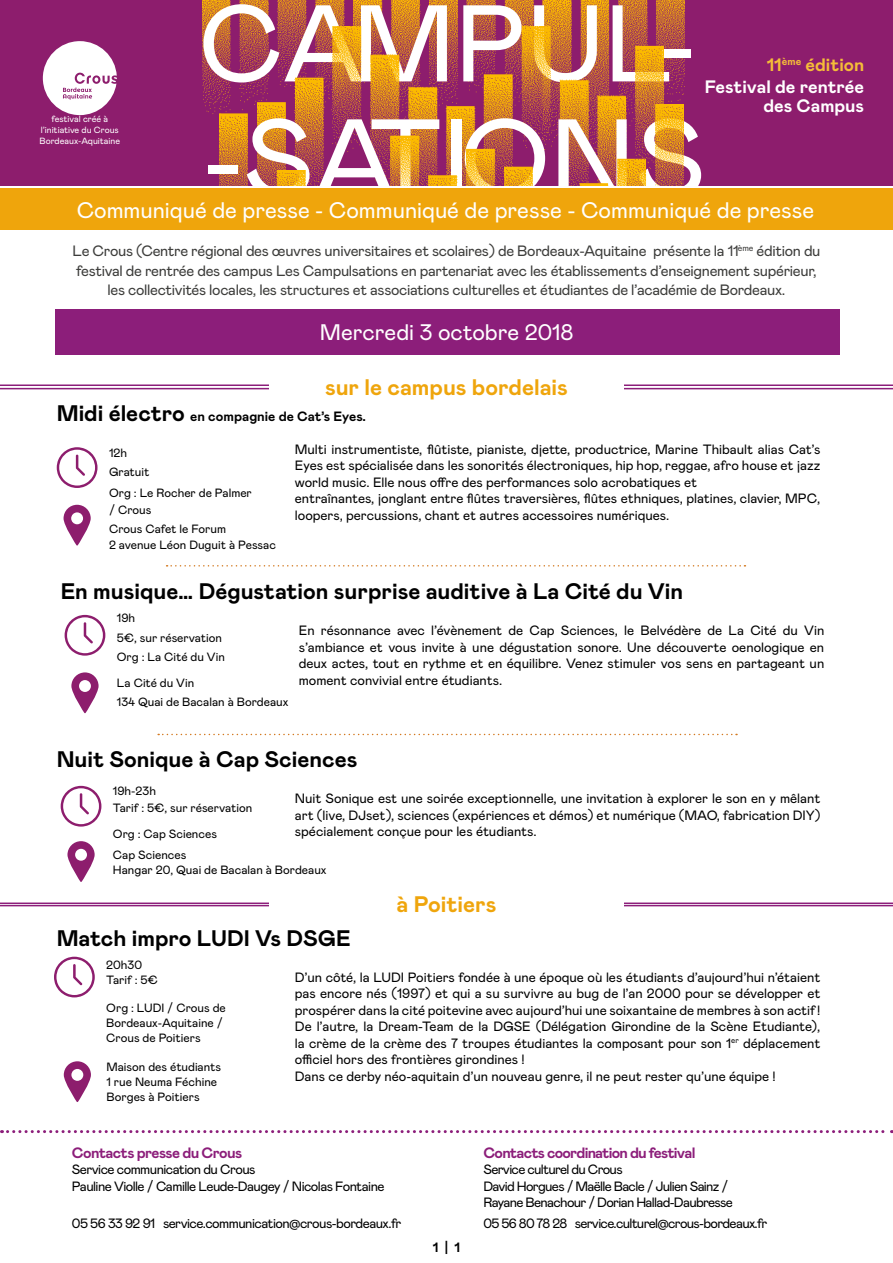
<style>
.page{position:relative;width:893px;height:1263px;background:#fff}
.page>*{position:absolute;margin:0;border:0;box-sizing:border-box;transform-origin:0 0}
.t1{font:111.15px "Mabry";color:#fff}
.t2{font:108.75px "Mabry";color:#fff}
.t3{font:700 22.5px "Mabry";color:#000}
.t4{font:22.5px "Mabry";color:#fff}
.t5{font:700 22.5px "Mabry";color:#efa50c}
.t6{font:700 18px/21.6px "Mabry";color:#fff;text-align:right}
.t7{font:15px/19.5px "Mabry";letter-spacing:-.02em;color:#3d3d3b;text-align:center}
.t8{font:700 15px "Mabry";letter-spacing:-.05em;color:#8c1e7a}
.t9{font:13.5px/16.5px "Mabry";color:#000}
.t10{font:13.5px/16.5px "Mabry";letter-spacing:-.05em;color:#000}
.t11{font:13.5px/16.5px "Mabry";letter-spacing:-.04em;color:#000}
.t12{font:700 13.5px "Mabry";color:#000}
.t13{font:12px/15px "Mabry";color:#000}
.t14{font:9px/10.8px "Mabry";color:#fff;text-align:center}
.s1{color:#f5bd38}
.s2{font-size:22.5px}
</style>
<div class="page">
<hr style="left:0;top:905px;width:893px;height:1px;background:#8c1e7a">
<hr style="left:0;top:902px;width:893px;height:2px;background:#8c1e7a">
<div style="left:269px;top:884px;width:355px;height:38px;background:#fff"></div>
<div style="left:0;top:0;width:893px;height:188px;background:#8d1d6d"></div>
<img style="left:202px;top:0;width:482px;height:105px">
<img style="left:220px;top:26px;width:444px;height:79px">
<img style="left:205px;top:105px;width:479px;height:81px">
<div style="left:0;top:186px;width:893px;height:182px;background:#fff"></div>
<div style="left:0;top:188px;width:893px;height:42px;background:#efa50c"></div>
<div style="left:55px;top:310px;width:785px;height:45px;background:#8c1e7a"></div>
<hr style="left:0;top:388px;width:893px;height:1px;background:#8c1e7a">
<hr style="left:0;top:384px;width:893px;height:2px;background:#8c1e7a">
<div style="left:269px;top:367px;width:355px;height:38px;background:#fff"></div>
<svg style="left:2px;top:1130px;width:890px;height:3px"></svg>
<svg style="left:64px;top:505px;width:27px;height:40px"></svg>
<svg style="left:57px;top:447px;width:41px;height:41px"></svg>
<svg style="left:43px;top:41px;width:74px;height:74px"></svg>
<svg style="left:67px;top:841px;width:28px;height:41px"></svg>
<svg style="left:61px;top:786px;width:40px;height:41px"></svg>
<svg style="left:167px;top:565px;width:578px;height:1px"></svg>
<svg style="left:71px;top:672px;width:28px;height:41px"></svg>
<svg style="left:65px;top:615px;width:40px;height:41px"></svg>
<svg style="left:158px;top:734px;width:579px;height:1px"></svg>
<svg style="left:64px;top:1061px;width:27px;height:41px"></svg>
<svg style="left:54px;top:957px;width:41px;height:40px"></svg>
<p class="t14" style="left:40px;top:113px;width:82px">festival créé à l’initiative du Crous<br>Bordeaux-Aquitaine</p>
<h2 class="t2" style="left:199px;top:-33px;width:499px">CAMPUL-</h2>
<h1 class="t1" style="left:203px;top:80px;width:503px">-SATIONS</h1>
<h3 class="t6" style="left:705px;top:54px;width:161px"><span class="s1">11</span><sup>ème</sup> <span class="s1">édition<br></span>Festival de rentrée</h3>
<h3 class="t6" style="left:763px;top:95px;width:102px">des Campus</h3>
<h3 class="t4" style="left:77px;top:195px;width:739px">Communiqué de presse - Communiqué de presse - Communiqué de presse</h3>
<p class="t7" style="left:73px;top:241px;width:749px">Le Crous (Centre régional des œuvres universitaires et scolaires) de Bordeaux-Aquitaine présente la 11<sup>ème</sup> édition du festival de rentrée des campus Les Campulsations en partenariat avec les établissements d’enseignement supérieur, les collectivités locales, les structures et associations culturelles et étudiantes de l’académie de Bordeaux.</p>
<h3 class="t4" style="left:320px;top:316px;width:255px">Mercredi 3 octobre 2018</h3>
<h3 class="t5" style="left:325px;top:371px;width:244px">sur le campus bordelais</h3>
<p class="t12" style="left:57px;top:406px;width:311px"><span class="s2">Midi électro</span> en compagnie de Cat’s Eyes.</p>
<p class="t9" style="left:295px;top:440px;width:527px">Multi instrumentiste, flûtiste, pianiste, djette, productrice, Marine Thibault alias Cat’s Eyes est spécialisée dans les sonorités électroniques, hip hop, reggae, afro house et jazz world music. Elle nous offre des performances solo acrobatiques et<br>entraînantes, jonglant entre flûtes traversières, flûtes ethniques, platines, clavier, MPC, loopers, percussions, chant et autres accessoires numériques.</p>
<p class="t13" style="left:109px;top:442px;width:42px;line-height:19.5px">12h<br>Gratuit</p>
<p class="t13" style="left:109px;top:484px;width:144px;line-height:16.5px">Org : Le Rocher de Palmer / Crous</p>
<p class="t13" style="left:109px;top:519px;width:169px;line-height:16.5px">Crous Cafet le Forum<br>2 avenue Léon Duguit à Pessac</p>
<h3 class="t3" style="left:61px;top:575px;width:624px">En musique… Dégustation surprise auditive à La Cité du Vin</h3>
<p class="t9" style="left:299px;top:622px;width:527px;text-align:justify">En résonnance avec l’évènement de Cap Sciences, le Belvédère de La Cité du Vin s’ambiance et vous invite à une dégustation sonore. Une découverte oenologique en deux actes, tout en rythme et en équilibre. Venez stimuler vos sens en partageant un moment convivial entre étudiants.</p>
<p class="t13" style="left:117px;top:608px;width:109px;line-height:19.5px">19h<br>5€, sur réservation<br>Org : La Cité du Vin</p>
<p class="t13" style="left:117px;top:672px;width:173px;line-height:19.5px">La Cité du Vin<br>134 Quai de Bacalan à Bordeaux</p>
<h3 class="t3" style="left:57px;top:743px;width:302px">Nuit Sonique à Cap Sciences</h3>
<p class="t9" style="left:295px;top:790px;width:527px;text-align:justify">Nuit Sonique est une soirée exceptionnelle, une invitation à explorer le son en y mêlant art (live, DJset), sciences (expériences et démos) et numérique (MAO, fabrication DIY) spécialement conçue pour les étudiants.</p>
<p class="t13" style="left:113px;top:782px;width:141px;line-height:16.5px">19h-23h<br>Tarif : 5€, sur réservation</p>
<p class="t13" style="left:113px;top:846px;width:215px">Cap Sciences<br>Hangar 20, Quai de Bacalan à Bordeaux</p>
<p class="t13" style="left:113px;top:825px;width:106px">Org : Cap Sciences</p>
<h3 class="t5" style="left:397px;top:888px;width:101px">à Poitiers</h3>
<h3 class="t3" style="left:57px;top:922px;width:295px">Match impro LUDI Vs DSGE</h3>
<p class="t9" style="left:295px;top:968px;width:527px">D’un côté, la LUDI Poitiers fondée à une époque où les étudiants d’aujourd’hui n’étaient pas encore nés (1997) et qui a su survivre au bug de l’an 2000 pour se développer et prospérer dans la cité poitevine avec aujourd’hui une soixantaine de membres à son actif !<br>De l’autre, la Dream-Team de la DGSE (Délégation Girondine de la Scène Etudiante), la crème de la crème des 7 troupes étudiantes la composant pour son 1<sup>er</sup> déplacement officiel hors des frontières girondines !<br>Dans ce derby néo-aquitain d’un nouveau genre, il ne peut rester qu’une équipe !</p>
<p class="t13" style="left:106px;top:957px;width:53px">20h30<br>Tarif : 5€</p>
<p class="t13" style="left:106px;top:999px;width:121px">Org : LUDI / Crous de<br>Bordeaux-Aquitaine /<br>Crous de Poitiers</p>
<p class="t13" style="left:107px;top:1058px;width:116px">Maison des étudiants<br>1 rue Neuma Féchine<br>Borges à Poitiers</p>
<p class="t8" style="left:72px;top:1142px;width:172px">Contacts presse du Crous</p>
<p class="t11" style="left:72px;top:1161px;width:314px">Service communication du Crous<br>Pauline Violle / Camille Leude-Daugey / Nicolas Fontaine</p>
<p class="t11" style="left:72px;top:1215px;width:331px">05 56 33 92 91 service.communication@crous-bordeaux.fr</p>
<p class="t12" style="left:433px;top:1238px;width:29px">1 | 1</p>
<p class="t8" style="left:483px;top:1142px;width:213px">Contacts coordination du festival</p>
<p class="t10" style="left:483px;top:1161px;width:251px">Service culturel du Crous<br>David Horgues / Maëlle Bacle / Julien Sainz /<br>Rayane Benachour / Dorian Hallad-Daubresse</p>
<p class="t10" style="left:483px;top:1215px;width:285px">05 56 80 78 28 service.culturel@crous-bordeaux.fr</p>
</div>
